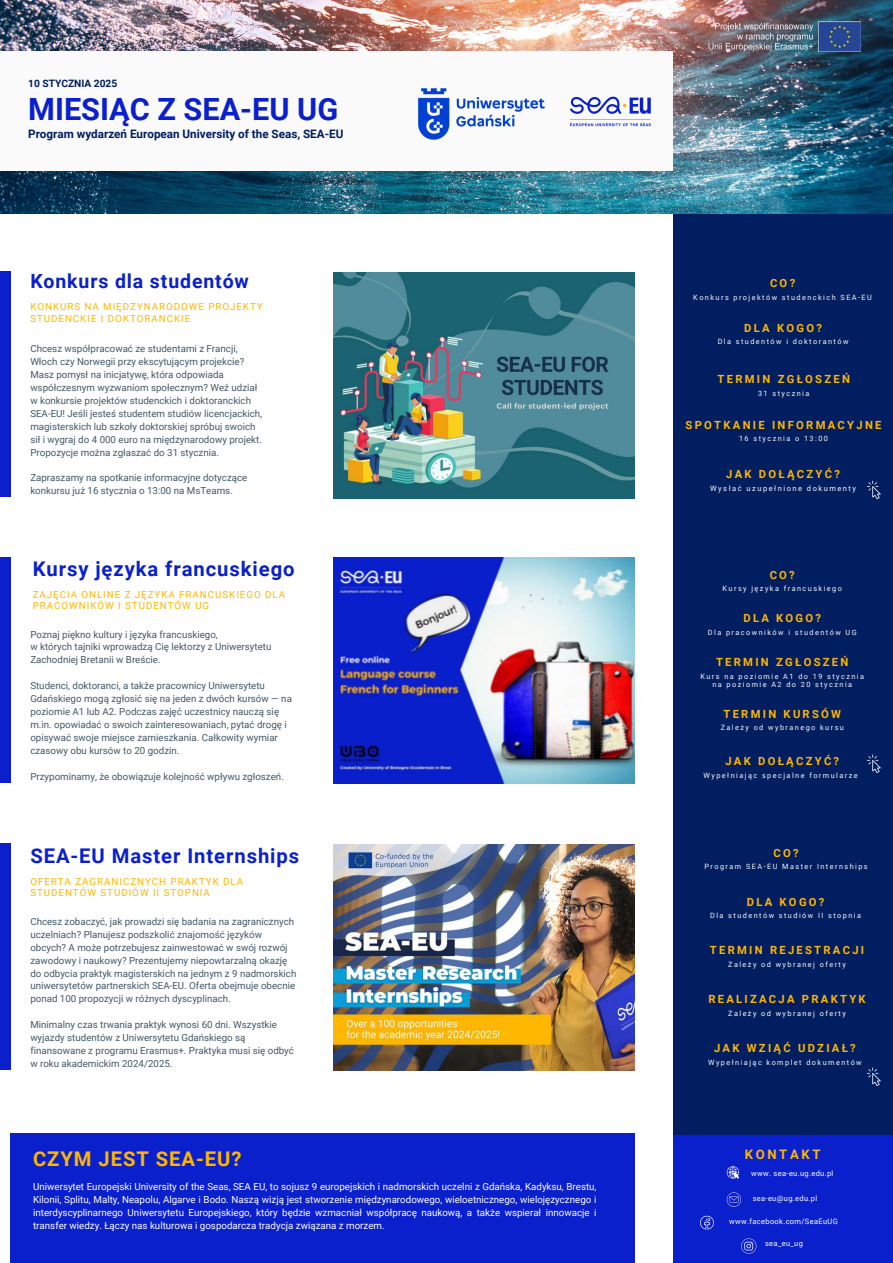
<style>
.page{position:relative;width:893px;height:1263px;background:#fff}
.page>*{position:absolute;margin:0;border:0;box-sizing:border-box;transform-origin:0 0}
.t1{font:700 30.67px "Roboto";color:#0a20cd}
.t2{font:700 20.25px "Roboto";letter-spacing:.045em;color:#0a20cd}
.t3{font:700 20.25px "Roboto";letter-spacing:.045em;color:#ffb600}
.t4{font:700 19.5px "Roboto";letter-spacing:.045em;color:#0a20cd}
.t5{font:700 13.12px "Roboto";letter-spacing:.2em;color:#ffb600}
.t6{font:700 11.7px "Roboto";color:#001e60}
.t7{font:700 11.25px "Roboto";letter-spacing:.2em;color:#ffb600}
.t8{font:700 10.2px "Roboto";color:#001e60}
.t9{font:9.75px/12.9px "Roboto";color:#435967}
.t10{font:9.75px/13px "Roboto";color:#fff;text-align:justify}
.t11{font:9.75px/11.2px "Roboto";letter-spacing:.1em;color:#ffb600}
.t12{font:7.5px "Roboto";letter-spacing:.045em;color:#fff}
.t13{font:7.5px "Roboto";letter-spacing:.2em;color:#fafafa}
.t14{font:7.27px/8.2px "Roboto";letter-spacing:.2em;color:#fafafa;text-align:center}
.t15{font:7.27px "Roboto";letter-spacing:.2em;color:#fff}
</style>
<div class="page">
<div style="left:673px;top:212px;width:220px;height:935px;background:#001e60"></div>
<img style="left:0;top:0;width:893px;height:213px">
<div style="left:0;top:51px;width:673px;height:120px;background:#fafafa"></div>
<img style="left:418px;top:88px;width:127px;height:52px">
<img style="left:333px;top:557px;width:301px;height:226px">
<img style="left:333px;top:844px;width:301px;height:226px">
<div style="left:673px;top:1135px;width:220px;height:128px;background:#0a20cd"></div>
<svg style="left:727px;top:1166px;width:12px;height:12px"></svg>
<div style="left:0;top:271px;width:10px;height:225px;background:#0a20cd"></div>
<div style="left:0;top:557px;width:10px;height:226px;background:#0a20cd"></div>
<div style="left:0;top:843px;width:10px;height:227px;background:#0a20cd"></div>
<svg style="left:700px;top:1216px;width:14px;height:13px"></svg>
<div style="left:10px;top:1133px;width:624px;height:130px;background:#0a20cd"></div>
<svg style="left:727px;top:1192px;width:14px;height:14px"></svg>
<img style="left:708px;top:22px;width:153px;height:30px">
<svg style="left:867px;top:481px;width:14px;height:18px"></svg>
<svg style="left:867px;top:1067px;width:14px;height:19px"></svg>
<svg style="left:741px;top:1238px;width:15px;height:15px"></svg>
<img style="left:548px;top:96px;width:125px;height:80px">
<svg style="left:867px;top:754px;width:14px;height:19px"></svg>
<img style="left:333px;top:273px;width:301px;height:225px">
<p class="t8" style="left:28px;top:76px;width:91px">10 STYCZNIA 2025</p>
<h1 class="t1" style="left:28px;top:88px;width:311px">MIESIĄC Z SEA-EU UG</h1>
<p class="t6" style="left:28px;top:126px;width:317px">Program wydarzeń European University of the Seas, SEA-EU</p>
<h3 class="t4" style="left:30px;top:268px;width:220px">Konkurs dla studentów</h3>
<p class="t11" style="left:30px;top:301px;width:234px">KONKURS NA MIĘDZYNARODOWE PROJEKTY<br>STUDENCKIE I DOKTORANCKIE</p>
<p class="t9" style="left:30px;top:342px;width:233px">Chcesz współpracować ze studentami z Francji, Włoch czy Norwegii przy ekscytującym projekcie?<br>Masz pomysł na inicjatywę, która odpowiada współczesnym wyzwaniom społecznym? Weź udział w konkursie projektów studenckich i doktoranckich SEA-EU! Jeśli jesteś studentem studiów licencjackich, magisterskich lub szkoły doktorskiej spróbuj swoich sił i wygraj do 4 000 euro na międzynarodowy projekt.<br>Propozycje można zgłaszać do 31 stycznia.</p>
<p class="t9" style="left:30px;top:471px;width:219px">Zapraszamy na spotkanie informacyjne dotyczące konkursu już 16 stycznia o 13:00 na MsTeams.</p>
<h2 class="t2" style="left:33px;top:555px;width:263px">Kursy języka francuskiego</h2>
<p class="t11" style="left:33px;top:589px;width:254px">ZAJĘCIA ONLINE Z JĘZYKA FRANCUSKIEGO DLA<br>PRACOWNIKÓW I STUDENTÓW UG</p>
<p class="t9" style="left:30px;top:627px;width:243px">Poznaj piękno kultury i języka francuskiego,<br>w których tajniki wprowadzą Cię lektorzy z Uniwersytetu<br>Zachodniej Bretanii w Breście.</p>
<p class="t9" style="left:30px;top:679px;width:263px">Studenci, doktoranci, a także pracownicy Uniwersytetu Gdańskiego mogą zgłosić się na jeden z dwóch kursów — na poziomie A1 lub A2. Podczas zajęć uczestnicy nauczą się m.in. opowiadać o swoich zainteresowaniach, pytać drogę i opisywać swoje miejsce zamieszkania. Całkowity wymiar czasowy obu kursów to 20 godzin.</p>
<p class="t9" style="left:30px;top:769px;width:255px">Przypominamy, że obowiązuje kolejność wpływu zgłoszeń.</p>
<h2 class="t2" style="left:30px;top:842px;width:270px">SEA-EU Master Internships</h2>
<p class="t11" style="left:30px;top:876px;width:214px">OFERTA ZAGRANICZNYCH PRAKTYK DLA<br>STUDENTÓW STUDIÓW II STOPNIA</p>
<p class="t9" style="left:30px;top:914px;width:268px">Chcesz zobaczyć, jak prowadzi się badania na zagranicznych uczelniach? Planujesz podszkolić znajomość języków obcych? A może potrzebujesz zainwestować w swój rozwój zawodowy i naukowy? Prezentujemy niepowtarzalną okazję do odbycia praktyk magisterskich na jednym z 9 nadmorskich uniwersytetów partnerskich SEA-EU. Oferta obejmuje obecnie ponad 100 propozycji w różnych dyscyplinach.</p>
<p class="t9" style="left:30px;top:1018px;width:265px">Minimalny czas trwania praktyk wynosi 60 dni. Wszystkie wyjazdy studentów z Uniwersytetu Gdańskiego są finansowane z programu Erasmus+. Praktyka musi się odbyć w roku akademickim 2024/2025.</p>
<h2 class="t3" style="left:33px;top:1145px;width:210px">CZYM JEST SEA-EU?</h2>
<p class="t10" style="left:33px;top:1180px;width:565px">Uniwersytet Europejski University of the Seas, SEA EU, to sojusz 9 europejskich i nadmorskich uczelni z Gdańska, Kadyksu, Brestu, Kilonii, Splitu, Malty, Neapolu, Algarve i Bodo. Naszą wizją jest stworzenie międzynarodowego, wieloetnicznego, wielojęzycznego i interdyscyplinarnego Uniwersytetu Europejskiego, który będzie wzmacniał współpracę naukową, a także wspierał innowacje i transfer wiedzy. Łączy nas kulturowa i gospodarcza tradycja związana z morzem.</p>
<p class="t7" style="left:770px;top:275px;width:27px">CO?</p>
<p class="t14" style="left:693px;top:293px;width:180px">Konkurs projektów studenckich SEA-EU</p>
<p class="t7" style="left:744px;top:320px;width:79px">DLA KOGO?</p>
<p class="t14" style="left:717px;top:337px;width:132px">Dla studentów i doktorantów</p>
<p class="t7" style="left:717px;top:371px;width:134px">TERMIN ZGŁOSZEŃ</p>
<p class="t14" style="left:758px;top:389px;width:53px">31 stycznia</p>
<p class="t7" style="left:685px;top:417px;width:197px">SPOTKANIE INFORMACYJNE</p>
<p class="t14" style="left:739px;top:434px;width:90px">16 stycznia o 13:00</p>
<p class="t7" style="left:726px;top:466px;width:115px">JAK DOŁĄCZYĆ?</p>
<p class="t13" style="left:710px;top:483px;width:147px">Wysłać uzupełnione dokumenty</p>
<p class="t7" style="left:769px;top:567px;width:27px">CO?</p>
<p class="t14" style="left:722px;top:584px;width:121px">Kursy języka francuskiego</p>
<p class="t7" style="left:743px;top:610px;width:79px">DLA KOGO?</p>
<p class="t14" style="left:708px;top:628px;width:150px">Dla pracowników i studentów UG</p>
<p class="t7" style="left:716px;top:654px;width:134px">TERMIN ZGŁOSZEŃ</p>
<p class="t14" style="left:700px;top:671px;width:165px">Kurs na poziomie A1 do 19 stycznia na poziomie A2 do 20 stycznia</p>
<p class="t7" style="left:723px;top:706px;width:119px">TERMIN KURSÓW</p>
<p class="t14" style="left:720px;top:723px;width:125px">Zależy od wybranego kursu</p>
<p class="t7" style="left:725px;top:753px;width:115px">JAK DOŁĄCZYĆ?</p>
<p class="t14" style="left:703px;top:771px;width:156px">Wypełniając specjalne formularze</p>
<p class="t7" style="left:773px;top:845px;width:27px">CO?</p>
<p class="t14" style="left:704px;top:862px;width:165px">Program SEA-EU Master Internships</p>
<p class="t7" style="left:747px;top:894px;width:79px">DLA KOGO?</p>
<p class="t14" style="left:710px;top:911px;width:152px">Dla studentów studiów II stopnia</p>
<p class="t7" style="left:710px;top:942px;width:156px">TERMIN REJESTRACJI</p>
<p class="t14" style="left:728px;top:960px;width:119px">Zależy od wybranej oferty</p>
<p class="t7" style="left:708px;top:991px;width:159px">REALIZACJA PRAKTYK</p>
<p class="t15" style="left:728px;top:1008px;width:119px">Zależy od wybranej oferty</p>
<p class="t7" style="left:714px;top:1040px;width:143px">JAK WZIĄĆ UDZIAŁ?</p>
<p class="t14" style="left:708px;top:1058px;width:155px">Wypełniając komplet dokumentów</p>
<h3 class="t5" style="left:744px;top:1145px;width:77px">KONTAKT</h3>
<p class="t12" style="left:752px;top:1193px;width:66px">sea-eu@ug.edu.pl</p>
<p class="t12" style="left:751px;top:1168px;width:84px">www. sea-eu.ug.edu.pl</p>
<p class="t12" style="left:729px;top:1216px;width:110px">www.facebook.com/SeaEuUG</p>
<p class="t12" style="left:765px;top:1238px;width:39px">sea_eu_ug</p>
</div>
